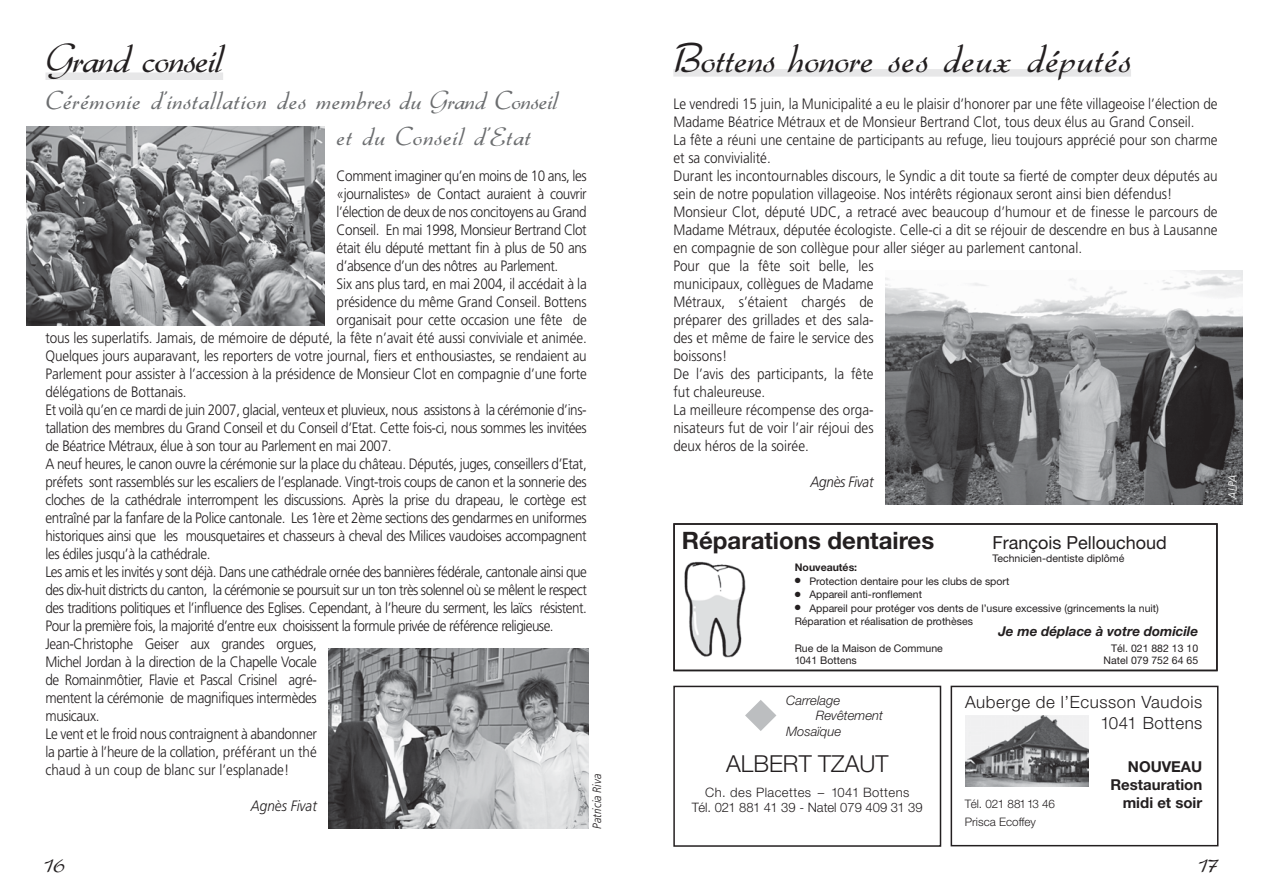
<style>
.page{position:relative;width:1263px;height:893px;background:#fff}
.page>*{position:absolute;margin:0;border:0;box-sizing:border-box;transform-origin:0 0}
.t1{font:42px "Gabrielle";color:#231f20}
.t2{font:27px/36px "Gabrielle";letter-spacing:.03em;color:#6c6e70}
.t3{font:700 24px "Helvetica Neue";color:#231f20}
.t4{font:300 23.4px "Helvetica Neue";color:#231f20}
.t5{font:21px "Gabrielle";color:#231f20}
.t6{font:18px "Helvetica Neue";color:#231f20}
.t7{font:300 16.95px/20.2px "Helvetica Neue";letter-spacing:.035em;color:#231f20;text-align:right}
.t8{font:300 15px "Frutiger";letter-spacing:-.03em;color:#231f20;scale:.9 1}
.t9{font:300 15px/18px "Frutiger";color:#231f20;scale:.9 1}
.t10{font:300 15px "Frutiger";letter-spacing:-.01em;color:#231f20;scale:.9 1}
.t11{font:700 15px/18px "Helvetica Neue";color:#231f20;text-align:right}
.t12{font:italic 300 15px "Frutiger";letter-spacing:-.01em;color:#231f20;scale:.9 1}
.t13{font:italic 700 13.5px "Helvetica Neue";color:#231f20}
.t14{font:300 13.05px/15.6px "Helvetica Neue";color:#231f20;text-align:center}
.t15{font:italic 300 13.05px "Helvetica Neue";color:#231f20}
.t16{font:italic 300 12px "Frutiger";color:#231f20;scale:.9 1}
.t17{font:italic 300 12px "Frutiger";color:#fff;scale:.9 1}
.t18{font:300 11.7px "Helvetica Neue";color:#231f20}
.t19{font:10.5px/13.5px "Helvetica Neue";color:#231f20}
.t20{font:700 10.5px "Helvetica Neue";color:#231f20}
</style>
<div class="page">
<div style="left:45px;top:72px;width:178px;height:8px;background:#e7e7e8"></div>
<div style="left:673px;top:69px;width:458px;height:8px;background:#e7e7e8"></div>
<div style="left:673px;top:686px;width:268px;height:161px;border:2px solid #231f20"></div>
<svg style="left:745px;top:700px;width:31px;height:31px"></svg>
<img style="left:965px;top:715px;width:124px;height:72px">
<div style="left:950px;top:686px;width:268px;height:160px;border:2px solid #231f20"></div>
<img style="left:885px;top:270px;width:358px;height:234px">
<img style="left:684px;top:561px;width:62px;height:97px">
<div style="left:673px;top:523px;width:545px;height:148px;border:2px solid #231f20"></div>
<img style="left:27px;top:126px;width:298px;height:199px">
<img style="left:329px;top:649px;width:259px;height:179px">
<h1 class="t1" style="left:45px;top:45px;width:179px">Grand conseil</h1>
<h2 class="t2" style="left:337px;top:84px;width:223px;text-indent:-291px">Cérémonie d’installation des membres du Grand Conseil et du Conseil d’Etat</h2>
<p class="t8" style="left:337px;top:169px;width:279px">Comment imaginer qu’en moins de 10 ans, les</p>
<p class="t8" style="left:337px;top:187px;width:279px">«journalistes» de Contact auraient à couvrir</p>
<p class="t8" style="left:337px;top:205px;width:279px">l’élection de deux de nos concitoyens au Grand</p>
<p class="t8" style="left:337px;top:223px;width:279px">Conseil. En mai 1998, Monsieur Bertrand Clot</p>
<p class="t8" style="left:337px;top:241px;width:279px">était élu député mettant fin à plus de 50 ans</p>
<p class="t8" style="left:337px;top:259px;width:248px">d’absence d’un des nôtres au Parlement.</p>
<p class="t10" style="left:337px;top:277px;width:279px">Six ans plus tard, en mai 2004, il accédait à la</p>
<p class="t10" style="left:337px;top:295px;width:279px">présidence du même Grand Conseil. Bottens</p>
<p class="t10" style="left:337px;top:313px;width:279px">organisait pour cette occasion une fête de</p>
<p class="t10" style="left:45px;top:331px;width:603px">tous les superlatifs. Jamais, de mémoire de député, la fête n’avait été aussi conviviale et animée.</p>
<p class="t10" style="left:45px;top:349px;width:603px">Quelques jours auparavant, les reporters de votre journal, fiers et enthousiastes, se rendaient au</p>
<p class="t10" style="left:45px;top:367px;width:603px">Parlement pour assister à l’accession à la présidence de Monsieur Clot en compagnie d’une forte</p>
<p class="t10" style="left:45px;top:385px;width:158px">délégations de Bottanais.</p>
<p class="t8" style="left:45px;top:403px;width:603px">Et voilà qu’en ce mardi de juin 2007, glacial, venteux et pluvieux, nous assistons à la cérémonie d’ins-</p>
<p class="t8" style="left:45px;top:421px;width:603px">tallation des membres du Grand Conseil et du Conseil d’Etat. Cette fois-ci, nous sommes les invitées</p>
<p class="t8" style="left:45px;top:439px;width:386px">de Béatrice Métraux, élue à son tour au Parlement en mai 2007.</p>
<p class="t8" style="left:45px;top:457px;width:603px">A neuf heures, le canon ouvre la cérémonie sur la place du château. Députés, juges, conseillers d’Etat,</p>
<p class="t8" style="left:45px;top:475px;width:603px">préfets sont rassemblés sur les escaliers de l’esplanade. Vingt-trois coups de canon et la sonnerie des</p>
<p class="t8" style="left:45px;top:493px;width:603px">cloches de la cathédrale interrompent les discussions. Après la prise du drapeau, le cortège est</p>
<p class="t8" style="left:45px;top:511px;width:603px">entraîné par la fanfare de la Police cantonale. Les 1ère et 2ème sections des gendarmes en uniformes</p>
<p class="t8" style="left:45px;top:529px;width:603px">historiques ainsi que les mousquetaires et chasseurs à cheval des Milices vaudoises accompagnent</p>
<p class="t8" style="left:45px;top:547px;width:185px">les édiles jusqu’à la cathédrale.</p>
<p class="t8" style="left:45px;top:565px;width:603px">Les amis et les invités y sont déjà. Dans une cathédrale ornée des bannières fédérale, cantonale ainsi que</p>
<p class="t8" style="left:45px;top:583px;width:603px">des dix-huit districts du canton, la cérémonie se poursuit sur un ton très solennel où se mêlent le respect</p>
<p class="t8" style="left:45px;top:601px;width:603px">des traditions politiques et l’influence des Eglises. Cependant, à l’heure du serment, les laïcs résistent.</p>
<p class="t8" style="left:45px;top:619px;width:566px">Pour la première fois, la majorité d’entre eux choisissent la formule privée de référence religieuse.</p>
<p class="t8" style="left:45px;top:637px;width:303px">Jean-Christophe Geiser aux grandes orgues,</p>
<p class="t8" style="left:45px;top:655px;width:303px">Michel Jordan à la direction de la Chapelle Vocale</p>
<p class="t8" style="left:45px;top:673px;width:303px">de Romainmôtier, Flavie et Pascal Crisinel agré-</p>
<p class="t8" style="left:45px;top:691px;width:303px">mentent la cérémonie de magnifiques intermèdes</p>
<p class="t8" style="left:45px;top:709px;width:61px">musicaux.</p>
<p class="t8" style="left:45px;top:727px;width:303px">Le vent et le froid nous contraignent à abandonner</p>
<p class="t8" style="left:45px;top:745px;width:303px">la partie à l’heure de la collation, préférant un thé</p>
<p class="t9" style="left:45px;top:761px;width:272px">chaud à un coup de blanc sur l’esplanade!</p>
<p class="t12" style="left:251px;top:799px;width:75px">Agnès Fivat</p>
<p class="t16" style="left:592px;top:828px;width:62px;rotate:-90deg">Patricia Riva</p>
<h3 class="t5" style="left:44px;top:858px;width:23px">16</h3>
<h1 class="t1" style="left:673px;top:45px;width:459px">Bottens honore ses deux députés</h1>
<p class="t9" style="left:673px;top:95px;width:606px">Le vendredi 15 juin, la Municipalité a eu le plaisir d’honorer par une fête villageoise l’élection de Madame Béatrice Métraux et de Monsieur Bertrand Clot, tous deux élus au Grand Conseil.<br>La fête a réuni une centaine de participants au refuge, lieu toujours apprécié pour son charme et sa convivialité.<br>Durant les incontournables discours, le Syndic a dit toute sa fierté de compter deux députés au sein de notre population villageoise. Nos intérêts régionaux seront ainsi bien défendus!<br>Monsieur Clot, député UDC, a retracé avec beaucoup d’humour et de finesse le parcours de Madame Métraux, députée écologiste. Celle-ci a dit se réjouir de descendre en bus à Lausanne en compagnie de son collègue pour aller siéger au parlement cantonal.<br>Pour que la fête soit belle, les<br>municipaux, collègues de Madame<br>Métraux, s’étaient chargés de<br>préparer des grillades et des sala-<br>des et même de faire le service des<br>boissons!<br>De l’avis des participants, la fête<br>fut chaleureuse.<br>La meilleure récompense des orga-<br>nisateurs fut de voir l’air réjoui des<br>deux héros de la soirée.</p>
<p class="t12" style="left:810px;top:475px;width:71px">Agnès Fivat</p>
<p class="t17" style="left:1228px;top:498px;width:28px;rotate:-90deg">ALPA</p>
<h3 class="t3" style="left:682px;top:532px;width:254px">Réparations dentaires</h3>
<p class="t6" style="left:992px;top:536px;width:176px">François Pellouchoud</p>
<p class="t19" style="left:992px;top:553px;width:133px">Technicien-dentiste diplômé</p>
<p class="t20" style="left:795px;top:564px;width:64px">Nouveautés:</p>
<p class="t19" style="left:795px;top:575px;width:216px">● Protection dentaire pour les clubs de sport</p>
<p class="t19" style="left:795px;top:589px;width:129px">● Appareil anti-ronflement</p>
<p class="t19" style="left:795px;top:602px;width:366px">● Appareil pour protéger vos dents de l’usure excessive (grincements la nuit)<br>Réparation et réalisation de prothèses</p>
<p class="t13" style="left:998px;top:626px;width:201px">Je me déplace à votre domicile</p>
<p class="t19" style="left:795px;top:643px;width:150px">Rue de la Maison de Commune</p>
<p class="t19" style="left:1111px;top:643px;width:88px">Tél. 021 882 13 10</p>
<p class="t19" style="left:795px;top:655px;width:63px">1041 Bottens</p>
<p class="t19" style="left:1103px;top:655px;width:96px">Natel 079 752 64 65</p>
<p class="t15" style="left:786px;top:695px;width:55px">Carrelage</p>
<p class="t15" style="left:816px;top:711px;width:68px">Revêtement</p>
<p class="t15" style="left:786px;top:727px;width:56px">Mosaïque</p>
<h3 class="t4" style="left:726px;top:755px;width:164px">ALBERT TZAUT</h3>
<p class="t14" style="left:692px;top:785px;width:232px">Ch. des Placettes – 1041 Bottens<br>Tél. 021 881 41 39 - Natel 079 409 31 39</p>
<p class="t7" style="left:965px;top:694px;width:239px">Auberge de l’Ecusson Vaudois<br>1041 Bottens</p>
<p class="t11" style="left:1110px;top:759px;width:93px">NOUVEAU<br>Restauration</p>
<p class="t18" style="left:965px;top:800px;width:92px">Tél. 021 88113 46</p>
<p class="t11" style="left:1123px;top:795px;width:81px">midi et soir</p>
<p class="t18" style="left:965px;top:818px;width:73px">Prisca Ecoffey</p>
<h3 class="t5" style="left:1198px;top:858px;width:21px">17</h3>
</div>
